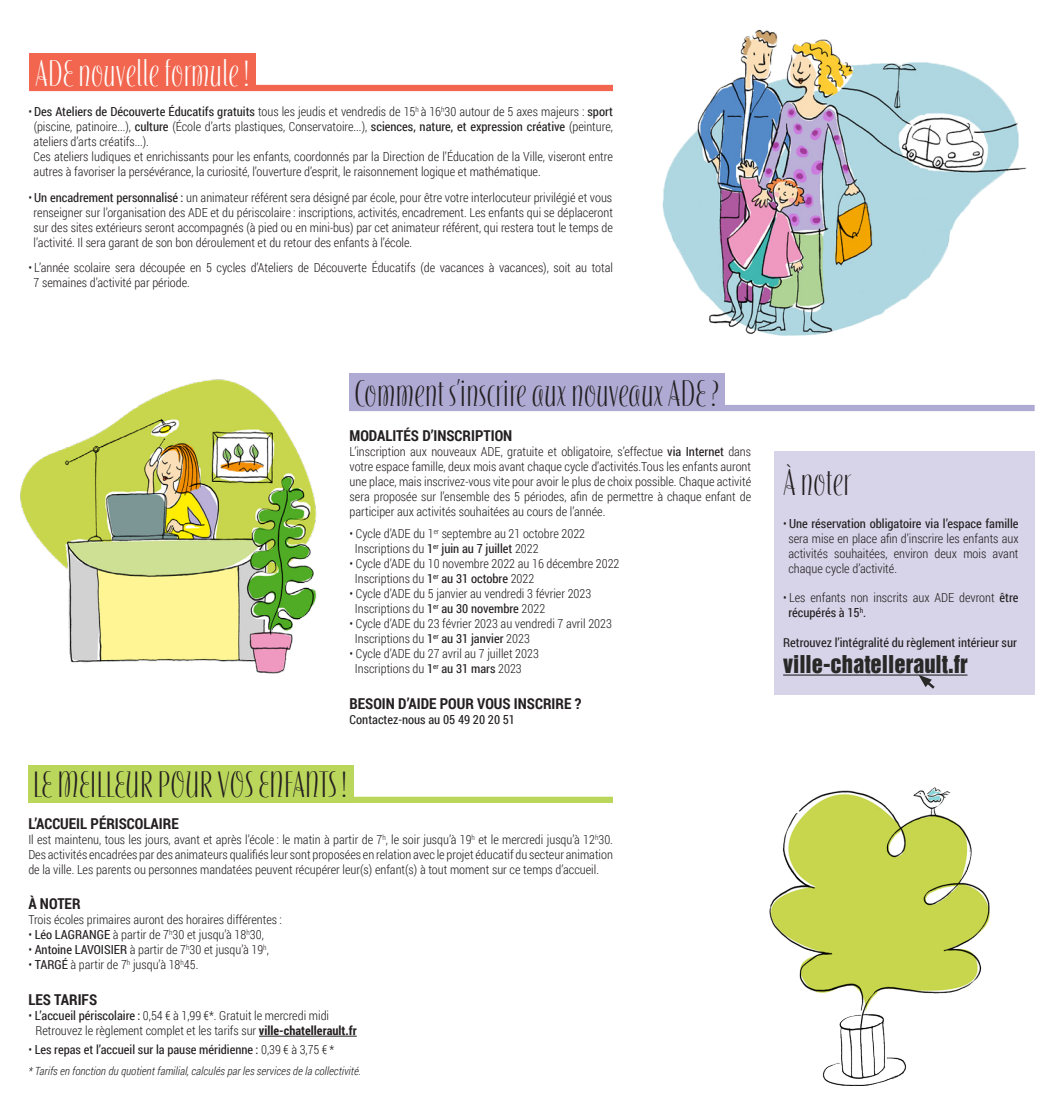
<style>
.page{position:relative;width:1063px;height:1117px;background:#fff}
.page>*{position:absolute;margin:0;border:0;box-sizing:border-box;transform-origin:0 0}
.t1{font:700 32px "Silvermoon ITC";color:#231f20}
.t2{font:700 32px "Silvermoon ITC";color:#fff}
.t3{font:22.5px "Helvetica Inserat LT";color:#282827}
.t4{font:700 15px "Roboto Condensed";color:#231f20}
.t5{font:300 12.5px/15px "Roboto Condensed";color:#231f20}
.t6{font:12.5px "Roboto Condensed";color:#231f20}
.t7{font:italic 300 11.25px "Roboto Condensed";color:#231f20}
.s1{font-weight:400}
.s2{font-weight:700}
.s3{font-weight:300}
</style>
<div class="page">
<div style="left:350px;top:405px;width:685px;height:6px;background:#afaad3"></div>
<div style="left:350px;top:373px;width:375px;height:38px;background:#afaad3"></div>
<img style="left:20px;top:379px;width:297px;height:295px">
<img style="left:662px;top:29px;width:365px;height:307px">
<div style="left:30px;top:85px;width:583px;height:6px;background:#f2664f"></div>
<div style="left:29px;top:53px;width:227px;height:38px;background:#f2664f"></div>
<div style="left:28px;top:796px;width:585px;height:6px;background:#bbd75b"></div>
<div style="left:28px;top:764px;width:326px;height:38px;background:#bbd75b"></div>
<hr style="left:259px;top:1035px;width:98px;height:1px;background:#231f20">
<img style="left:769px;top:787px;width:221px;height:298px">
<div style="left:774px;top:450px;width:261px;height:244px;background:#d7d4e9"></div>
<hr style="left:783px;top:674px;width:184px;height:1px;background:#282827">
<svg style="left:918px;top:674px;width:19px;height:15px"></svg>
<h1 class="t2" style="left:35px;top:54px;width:216px">ADE nouvelle formule!</h1>
<p class="t5" style="left:34px;top:103px;width:581px;text-indent:-5px">• <span class="s1">Des Ateliers de Découverte Éducatifs gratuits</span> tous les jeudis et vendredis de 15<sup>h</sup> à 16<sup>h</sup>30 autour de 5 axes majeurs : <span class="s1">sport </span>(piscine, patinoire...), <span class="s1">culture</span> (École d’arts plastiques, Conservatoire...), <span class="s1">sciences, nature, et expression créative</span> (peinture, ateliers d’arts créatifs...).<br>Ces ateliers ludiques et enrichissants pour les enfants, coordonnés par la Direction de l’Éducation de la Ville, viseront entre autres à favoriser la persévérance, la curiosité, l’ouverture d’esprit, le raisonnement logique et mathématique.</p>
<p class="t5" style="left:34px;top:189px;width:581px;text-align:justify;text-indent:-5px">• <span class="s1">Un encadrement personnalisé :</span> un animateur référent sera désigné par école, pour être votre interlocuteur privilégié et vous renseigner sur l’organisation des ADE et du périscolaire : inscriptions, activités, encadrement. Les enfants qui se déplaceront sur des sites extérieurs seront accompagnés (à pied ou en mini-bus) par cet animateur référent, qui restera tout le temps de l’activité. Il sera garant de son bon déroulement et du retour des enfants à l’école.</p>
<p class="t5" style="left:34px;top:260px;width:581px;text-indent:-5px">• L’année scolaire sera découpée en 5 cycles d’Ateliers de Découverte Éducatifs (de vacances à vacances), soit au total<br>7 semaines d’activité par période.</p>
<h1 class="t1" style="left:354px;top:373px;width:366px">Comment s’inscrire aux nouveaux ADE?</h1>
<p class="t4" style="left:350px;top:425px;width:164px">MODALITÉS D’INSCRIPTION</p>
<p class="t5" style="left:350px;top:443px;width:403px;text-align:justify">L’inscription aux nouveaux ADE, gratuite et obligatoire, s’effectue <span class="s1">via Internet</span> dans votre espace famille, deux mois avant chaque cycle d’activités.Tous les enfants auront une place, mais inscrivez-vous vite pour avoir le plus de choix possible. Chaque activité sera proposée sur l’ensemble des 5 périodes, afin de permettre à chaque enfant de participer aux activités souhaitées au cours de l’année.</p>
<p class="t5" style="left:355px;top:525px;width:232px;text-indent:-5px">• Cycle d’ADE du 1<sup>er</sup> septembre au 21 octobre 2022<br>Inscriptions du <span class="s1">1</span><sup>er</sup> <span class="s1">juin au 7 juillet</span> 2022</p>
<p class="t5" style="left:355px;top:555px;width:266px;text-indent:-5px">• Cycle d’ADE du 10 novembre 2022 au 16 décembre 2022<br>Inscriptions du <span class="s1">1</span><sup>er</sup> <span class="s1">au 31 octobre</span> 2022</p>
<p class="t5" style="left:355px;top:585px;width:238px;text-indent:-5px">• Cycle d’ADE du 5 janvier au vendredi 3 février 2023<br>Inscriptions du <span class="s1">1</span><sup>er</sup> <span class="s1">au 30 novembre</span> 2022</p>
<p class="t5" style="left:355px;top:615px;width:259px;text-indent:-5px">• Cycle d’ADE du 23 février 2023 au vendredi 7 avril 2023<br>Inscriptions du <span class="s1">1</span><sup>er</sup> <span class="s1">au 31 janvier</span> 2023</p>
<p class="t5" style="left:355px;top:645px;width:186px;text-indent:-5px">• Cycle d’ADE du 27 avril au 7 juillet 2023<br>Inscriptions du <span class="s1">1</span><sup>er</sup> <span class="s1">au 31 mars</span> 2023</p>
<p class="t4" style="left:350px;top:692px;width:233px">BESOIN D’AIDE POUR VOUS INSCRIRE ?</p>
<p class="t6" style="left:350px;top:710px;width:167px">Contactez-nous au 05 49 20 20 51</p>
<h1 class="t1" style="left:33px;top:765px;width:316px">LE MEILLEUR POUR VOS ENFANTS!</h1>
<p class="t4" style="left:28px;top:812px;width:152px">L’ACCUEIL PÉRISCOLAIRE</p>
<p class="t5" style="left:28px;top:831px;width:586px;text-align:justify">Il est maintenu, tous les jours, avant et après l’école : le matin à partir de 7<sup>h</sup>, le soir jusqu’à 19<sup>h</sup> et le mercredi jusqu’à 12<sup>h</sup>30.<br>Des activités encadrées par des animateurs qualifiés leur sont proposées en relation avec le projet éducatif du secteur animation de la ville. Les parents ou personnes mandatées peuvent récupérer leur(s) enfant(s) à tout moment sur ce temps d’accueil.</p>
<p class="t4" style="left:28px;top:893px;width:54px">À NOTER</p>
<p class="t5" style="left:28px;top:911px;width:255px">Trois écoles primaires auront des horaires différentes :</p>
<p class="t5" style="left:28px;top:926px;width:237px">• <span class="s1">Léo LAGRANGE</span> à partir de 7<sup>h</sup>30 et jusqu’à 18<sup>h</sup>30,</p>
<p class="t5" style="left:28px;top:941px;width:242px">• <span class="s1">Antoine LAVOISIER</span> à partir de 7<sup>h</sup>30 et jusqu’à 19<sup>h</sup>,</p>
<p class="t5" style="left:28px;top:956px;width:172px">• <span class="s1">TARGÉ</span> à partir de 7<sup>h</sup> jusqu’à 18<sup>h</sup>45.</p>
<p class="t4" style="left:28px;top:989px;width:70px">LES TARIFS</p>
<p class="t5" style="left:35px;top:1007px;width:323px;text-indent:-7px">• <span class="s1">L’accueil périscolaire :</span> 0,54 € à 1,99 €*. Gratuit le mercredi midi<br>Retrouvez le règlement complet et les tarifs sur <span class="s2">ville-chatellerault.fr</span></p>
<p class="t6" style="left:28px;top:1040px;width:307px"><span class="s3">•</span> Les repas et l’accueil sur la pause méridienne : <span class="s3">0,39 € à 3,75 € *</span></p>
<p class="t7" style="left:28px;top:1062px;width:334px">* Tarifs en fonction du quotient familial, calculés par les services de la collectivité.</p>
<h1 class="t1" style="left:783px;top:462px;width:69px">À noter</h1>
<p class="t5" style="left:788px;top:515px;width:232px;text-align:justify;text-indent:-5px">• <span class="s1">Une réservation obligatoire via l’espace famille </span>sera mise en place afin d’inscrire les enfants aux activités souhaitées, environ deux mois avant chaque cycle d’activité.</p>
<p class="t5" style="left:788px;top:590px;width:232px;text-indent:-5px">• Les enfants non inscrits aux ADE devront <span class="s1">être récupérés à 15</span><sup>h</sup><span class="s1">.</span></p>
<p class="t6" style="left:783px;top:633px;width:235px">Retrouvez l’intégralité du règlement intérieur sur</p>
<h2 class="t3" style="left:783px;top:650px;width:186px">ville-chatellerault.fr</h2>
</div>
